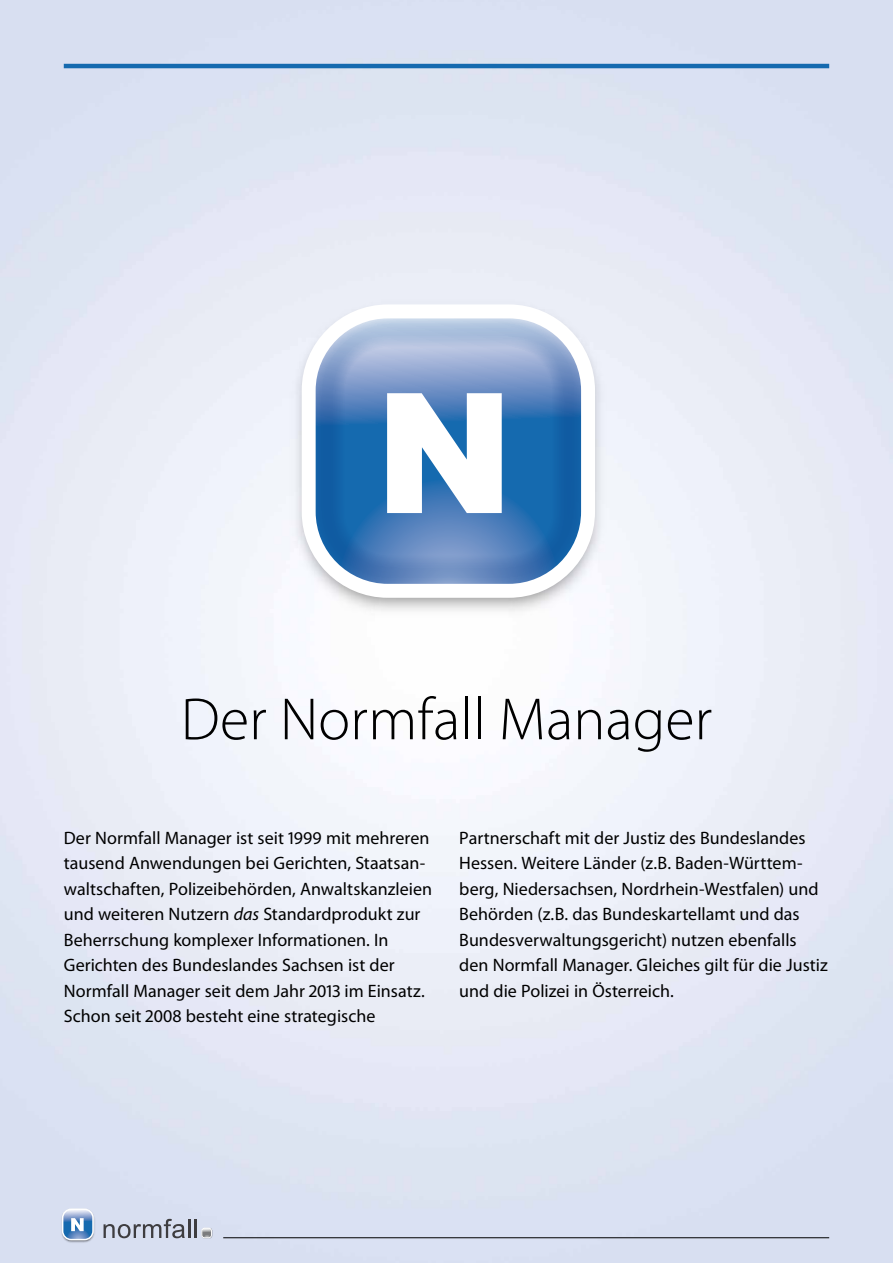
<style>
.page{position:relative;width:893px;height:1263px;background:#fff}
.page>*{position:absolute;margin:0;border:0;box-sizing:border-box;transform-origin:0 0}
.t1{font:900 167.4px "Arial";color:#fff}
.t2{font:300 60px "Myriad Pro";color:#000}
.t3{font:18px/25.5px "Myriad Pro";letter-spacing:.005em;color:#000}
.s1{font-style:italic}
</style>
<div class="page">
<img style="left:0;top:0;width:893px;height:1263px">
<img style="left:284px;top:295px;width:329px;height:329px">
<svg style="left:309px;top:311px;width:279px;height:280px;background:#578bc1"></svg>
<svg style="left:339px;top:479px;width:219px;height:112px;background:#3a77b6"></svg>
<div style="left:309px;top:311px;width:279px;height:280px;border:37px solid #156aaf;border-radius:60px"></div>
<div style="left:302px;top:304px;width:293px;height:294px;border:14px solid #fff;border-radius:79px"></div>
<hr style="left:223px;top:1237px;width:606px;height:1px;background:#000">
<svg style="left:104px;top:1219px;width:86px;height:19px;background:#a9adbb"></svg>
<hr style="left:194px;top:1219px;width:3px;height:19px;background:#3e3d40">
<svg style="left:201px;top:1227px;width:11px;height:12px"></svg>
<div style="left:202px;top:1228px;width:9px;height:10px;border:1px solid #7b7c7e;border-radius:2px"></div>
<div style="left:202px;top:1228px;width:10px;height:10px;border:1px solid #fff;border-radius:3px"></div>
<img style="left:60px;top:1207px;width:36px;height:36px">
<svg style="left:63px;top:1209px;width:30px;height:30px"></svg>
<div style="left:62px;top:1208px;width:32px;height:32px;border:2px solid #fff;border-radius:9px"></div>
<hr style="left:64px;top:64px;width:765px;height:4px;background:#156aaf">
<h1 class="t1" style="left:375px;top:332px;width:141px">N</h1>
<h2 class="t2" style="left:181px;top:683px;width:533px">Der Normfall Manager</h2>
<p class="t3" style="left:64px;top:825px;width:370px">Der Normfall Manager ist seit 1999 mit mehreren tausend Anwendungen bei Gerichten, Staatsan&shy;waltschaften, Polizeibehörden, Anwaltskanzleien und weiteren Nutzern <span class="s1">das</span> Standardprodukt zur Beherrschung komplexer Informationen. In Gerichten des Bundeslandes Sachsen ist der Normfall Manager seit dem Jahr 2013 im Einsatz.<br>Schon seit 2008 besteht eine strategische</p>
<p class="t3" style="left:459px;top:825px;width:370px">Partnerschaft mit der Justiz des Bundeslandes Hessen. Weitere Länder (z.B. Baden-Württem&shy;berg, Niedersachsen, Nordrhein-Westfalen) und Behörden (z.B. das Bundeskartellamt und das Bundesverwaltungsgericht) nutzen ebenfalls den Normfall Manager. Gleiches gilt für die Justiz und die Polizei in Österreich.</p>
</div>
